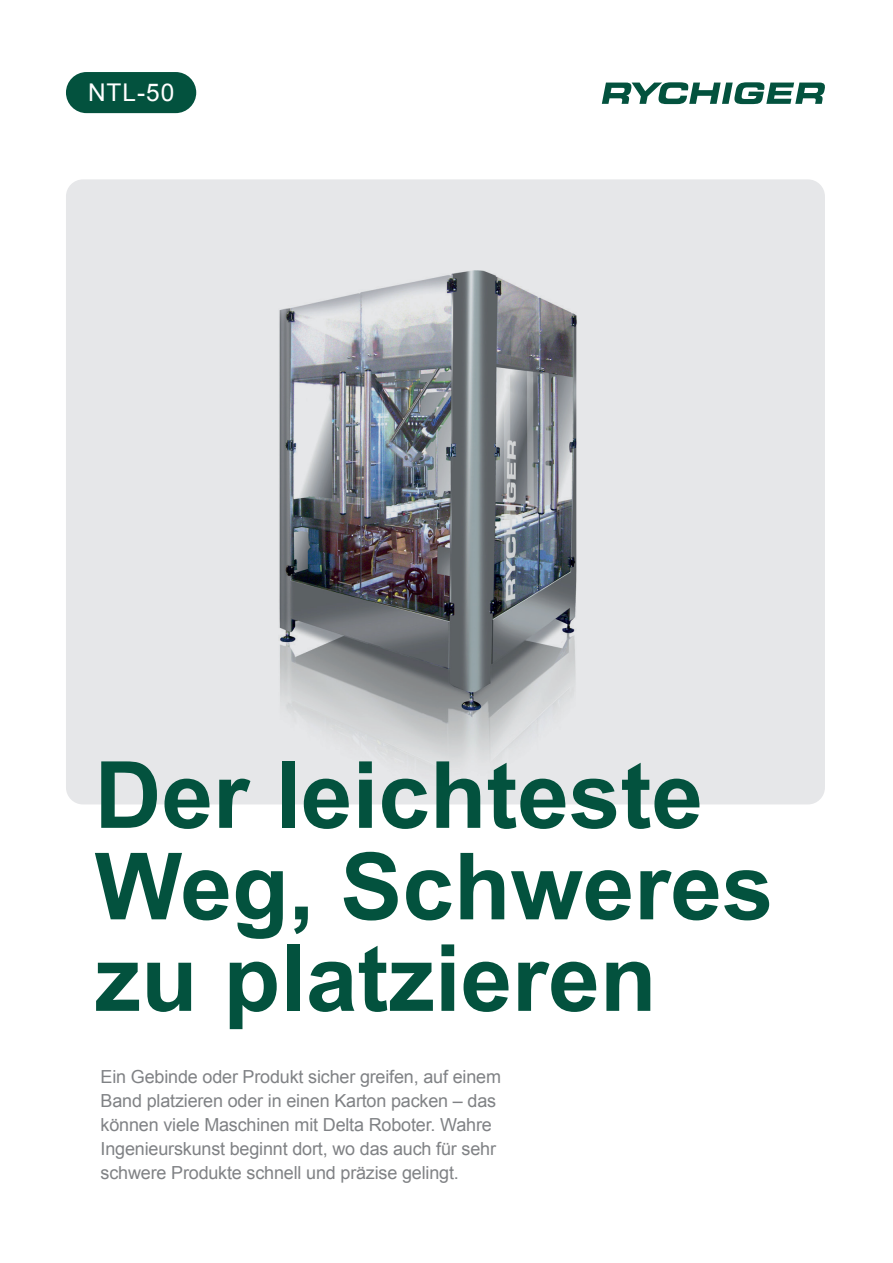
<style>
.page{position:relative;width:893px;height:1263px;background:#fff}
.page>*{position:absolute;margin:0;border:0;box-sizing:border-box;transform-origin:0 0}
.t1{font:700 92.85px/91.5px "Arial";color:#03523e}
.t2{font:24.45px "Arial";color:#fff}
.t3{font:18px/24px "Arial";letter-spacing:-.01em;color:#808285}
</style>
<div class="page">
<div style="left:66px;top:179px;width:759px;height:625px;background:#e6e7e9;border-radius:17px"></div>
<svg style="left:602px;top:82px;width:223px;height:22px"></svg>
<div style="left:66px;top:72px;width:130px;height:41px;background:#03523e;border-radius:21px"></div>
<img style="left:244px;top:270px;width:359px;height:535px">
<h2 class="t2" style="left:88px;top:76px;width:88px">NTL-50</h2>
<h1 class="t1" style="left:95px;top:753px;width:681px">Der leichteste<br>Weg, Schweres zu platzieren</h1>
<p class="t3" style="left:101px;top:1065px;width:402px">Ein Gebinde oder Produkt sicher greifen, auf einem Band platzieren oder in einen Karton packen – das können viele Maschinen mit Delta Roboter. Wahre Ingenieurskunst beginnt dort, wo das auch für sehr schwere Produkte schnell und präzise gelingt.</p>
</div>
